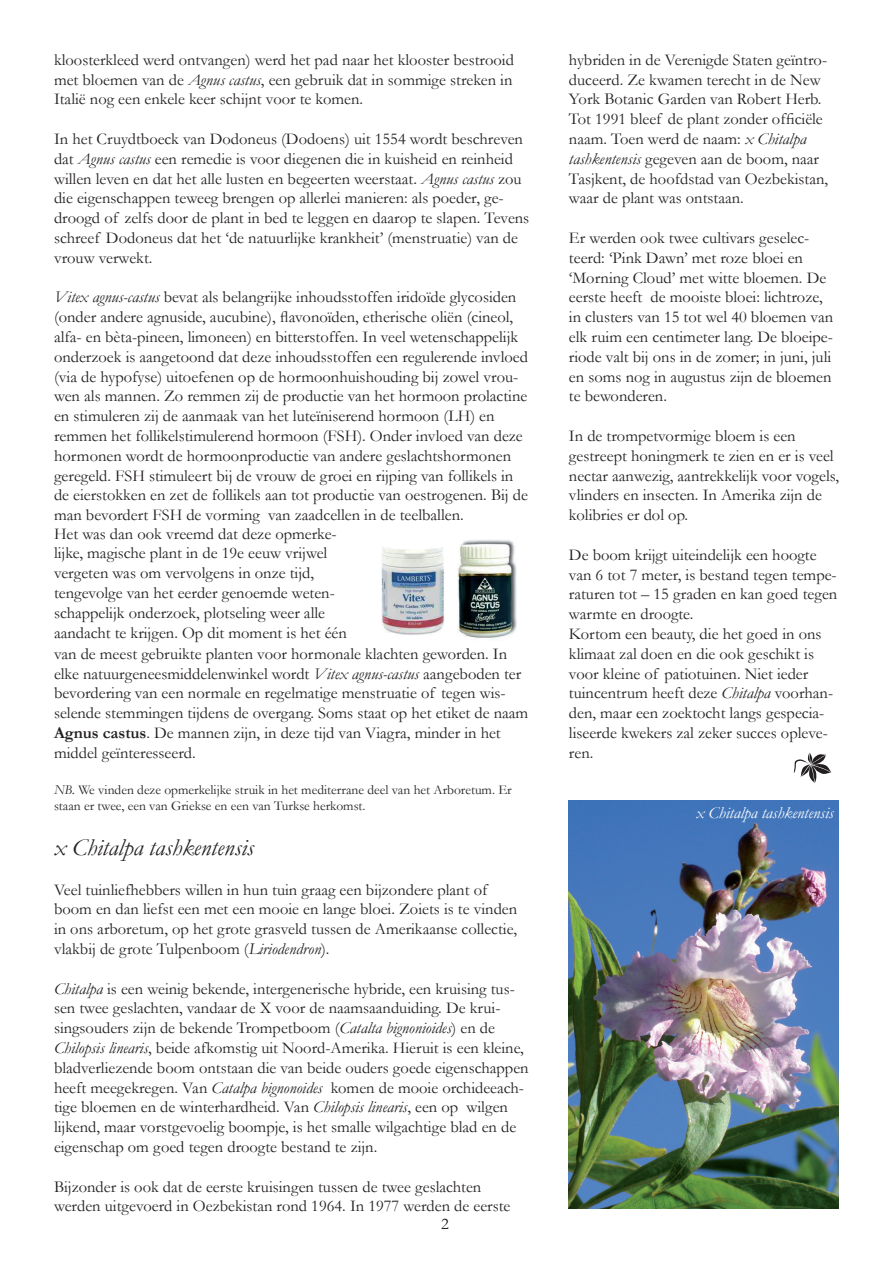
<style>
.page{position:relative;width:893px;height:1263px;background:#fff}
.page>*{position:absolute;margin:0;border:0;box-sizing:border-box;transform-origin:0 0}
.t1{font:italic 24px "Garamond";color:#231f20}
.t2{font:16.5px/19.8px "Garamond";color:#231f20}
.t3{font:italic 16.5px "Garamond";color:#fff}
.t4{font:13.5px/16.2px "Garamond";color:#231f20}
.s1{font-style:italic}
.s2{font-weight:700}
</style>
<div class="page">
<img style="left:569px;top:800px;width:270px;height:409px">
<svg style="left:794px;top:752px;width:37px;height:31px"></svg>
<img style="left:457px;top:540px;width:59px;height:99px">
<img style="left:381px;top:547px;width:64px;height:88px">
<p class="t2" style="left:54px;top:49px;width:461px;text-align:justify">kloosterkleed werd ontvangen) werd het pad naar het klooster bestrooid met bloemen van de <span class="s1">Agnus castus</span>, een gebruik dat in sommige streken in Italië nog een enkele keer schijnt voor te komen.</p>
<p class="t2" style="left:54px;top:128px;width:477px">In het Cruydtboeck van Dodoneus (Dodoens) uit 1554 wordt beschreven dat <span class="s1">Agnus castus</span> een remedie is voor diegenen die in kuisheid en reinheid willen leven en dat het alle lusten en begeerten weerstaat. <span class="s1">Agnus castus</span> zou die eigenschappen teweeg brengen op allerlei manieren: als poeder, ge&shy;droogd of zelfs door de plant in bed te leggen en daarop te slapen. Tevens schreef Dodoneus dat het ‘de natuurlijke krankheit’ (menstruatie) van de vrouw verwekt.</p>
<p class="t2" style="left:54px;top:287px;width:475px"><span class="s1">Vitex agnus-castus</span> bevat als belangrijke inhoudsstoffen iridoïde glycosiden (onder andere agnuside, aucubine), flavonoïden, etherische oliën (cineol, alfa- en bèta-pineen, limoneen) en bitterstoffen. In veel wetenschappelijk onderzoek is aangetoond dat deze inhoudsstoffen een regulerende invloed (via de hypofyse) uitoefenen op de hormoonhuishouding bij zowel vrou&shy;wen als mannen. Zo remmen zij de productie van het hormoon prolactine en stimuleren zij de aanmaak van het luteïniserend hormoon (LH) en remmen het follikelstimulerend hormoon (FSH). Onder invloed van deze hormonen wordt de hormoonproductie van andere geslachtshormonen geregeld. FSH stimuleert bij de vrouw de groei en rijping van follikels in de eierstokken en zet de follikels aan tot productie van oestrogenen. Bij de man bevordert FSH de vorming van zaadcellen in de teelballen.</p>
<p class="t2" style="left:54px;top:523px;width:476px">Het was dan ook vreemd dat deze opmerke-<br>lijke, magische plant in de 19e eeuw vrijwel<br>vergeten was om vervolgens in onze tijd,<br>tengevolge van het eerder genoemde weten-<br>schappelijk onderzoek, plotseling weer alle<br>aandacht te krijgen. Op dit moment is het één<br>van de meest gebruikte planten voor hormonale klachten geworden. In elke natuurgeneesmiddelenwinkel wordt <span class="s1">Vitex agnus-castus</span> aangeboden ter bevordering van een normale en regelmatige menstruatie of tegen wis&shy;selende stemmingen tijdens de overgang. Soms staat op het etiket de naam <span class="s2">Agnus castus</span>. De mannen zijn, in deze tijd van Viagra, minder in het middel geïnteresseerd.</p>
<p class="t4" style="left:54px;top:781px;width:459px"><span class="s1">NB.</span> We vinden deze opmerkelijke struik in het mediterrane deel van het Arboretum. Er staan er twee, een van Griekse en een van Turkse herkomst.</p>
<h1 class="t1" style="left:54px;top:831px;width:201px">x Chitalpa tashkentensis</h1>
<p class="t2" style="left:54px;top:879px;width:465px">Veel tuinliefhebbers willen in hun tuin graag een bijzondere plant of boom en dan liefst een met een mooie en lange bloei. Zoiets is te vinden in ons arboretum, op het grote grasveld tussen de Amerikaanse collectie, vlakbij de grote Tulpenboom (<span class="s1">Liriodendron</span>).</p>
<p class="t2" style="left:54px;top:978px;width:476px"><span class="s1">Chitalpa</span> is een weinig bekende, intergenerische hybride, een kruising tus&shy;sen twee geslachten, vandaar de X voor de naamsaanduiding. De krui&shy;singsouders zijn de bekende Trompetboom (<span class="s1">Catalta bignonioides</span>) en de <span class="s1">Chilopsis linearis</span>, beide afkomstig uit Noord-Amerika. Hieruit is een kleine, bladverliezende boom ontstaan die van beide ouders goede eigenschappen heeft meegekregen. Van <span class="s1">Catalpa bignonoides</span> komen de mooie orchideeach&shy;tige bloemen en de winterhardheid. Van <span class="s1">Chilopsis linearis</span>, een op wilgen lijkend, maar vorstgevoelig boompje, is het smalle wilgachtige blad en de eigenschap om goed tegen droogte bestand te zijn.</p>
<p class="t2" style="left:54px;top:1176px;width:458px">Bijzonder is ook dat de eerste kruisingen tussen de twee geslachten werden uitgevoerd in Oezbekistan rond 1964. In 1977 werden de eerste</p>
<p class="t2" style="left:441px;top:1213px;width:9px">2</p>
<p class="t2" style="left:569px;top:49px;width:261px">hybriden in de Verenigde Staten geïntro&shy;duceerd. Ze kwamen terecht in de New York Botanic Garden van Robert Herb.<br>Tot 1991 bleef de plant zonder officiële naam. Toen werd de naam: <span class="s1">x Chitalpa tashkentensis</span> gegeven aan de boom, naar Tasjkent, de hoofdstad van Oezbekistan, waar de plant was ontstaan.</p>
<p class="t2" style="left:569px;top:227px;width:266px">Er werden ook twee cultivars geselec&shy;teerd: ‘Pink Dawn’ met roze bloei en ‘Morning Cloud’ met witte bloemen. De eerste heeft de mooiste bloei: lichtroze, in clusters van 15 tot wel 40 bloemen van elk ruim een centimeter lang. De bloeipe&shy;riode valt bij ons in de zomer; in juni, juli en soms nog in augustus zijn de bloemen te bewonderen.</p>
<p class="t2" style="left:569px;top:425px;width:272px">In de trompetvormige bloem is een gestreept honingmerk te zien en er is veel nectar aanwezig, aantrekkelijk voor vogels, vlinders en insecten. In Amerika zijn de kolibries er dol op.</p>
<p class="t2" style="left:569px;top:544px;width:270px">De boom krijgt uiteindelijk een hoogte van 6 tot 7 meter, is bestand tegen tempe&shy;raturen tot – 15 graden en kan goed tegen warmte en droogte.<br>Kortom een beauty, die het goed in ons klimaat zal doen en die ook geschikt is voor kleine of patiotuinen. Niet ieder tuincentrum heeft deze <span class="s1">Chitalpa</span> voorhan&shy;den, maar een zoektocht langs gespecia&shy;liseerde kwekers zal zeker succes opleve&shy;ren.</p>
<p class="t3" style="left:696px;top:802px;width:139px">x Chitalpa tashkentensis</p>
</div>
